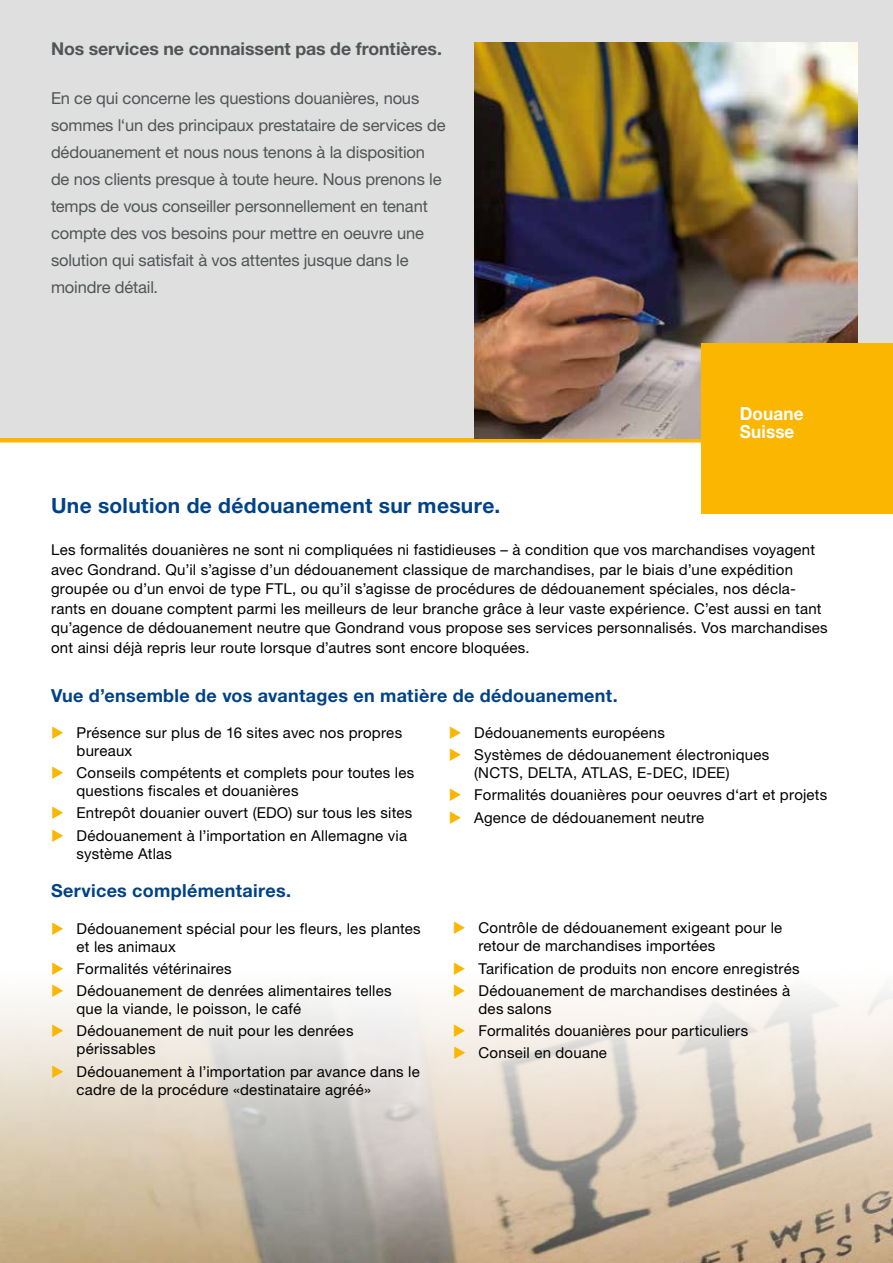
<style>
.page{position:relative;width:893px;height:1263px;background:#fff}
.page>*{position:absolute;margin:0;border:0;box-sizing:border-box;transform-origin:0 0}
.t1{font:700 21px "Helvetica Neue LT Std";letter-spacing:.015em;color:#004287}
.t2{font:700 18px "Helvetica Neue LT Std";letter-spacing:.015em;color:#004287}
.t3{font:700 18px/18px "Helvetica Neue LT Std";letter-spacing:.01em;color:#fff;scale:.95 1}
.t4{font:700 17.7px "Helvetica Neue LT Std";letter-spacing:-.005em;color:#505455}
.t5{font:16.5px/27px "Helvetica Neue LT Std";letter-spacing:-.01em;color:#505455}
.t6{font:15px/22.2px "Helvetica Neue LT Std";letter-spacing:.015em;color:#000}
</style>
<div class="page">
<div style="left:0;top:0;width:893px;height:438px;background:#dfdfdf"></div>
<hr style="left:0;top:438px;width:893px;height:4px;background:#fab600">
<img style="left:475px;top:43px;width:382px;height:395px">
<div style="left:702px;top:344px;width:191px;height:170px;background:#fab600"></div>
<img style="left:0;top:990px;width:893px;height:273px">
<svg style="left:52px;top:990px;width:11px;height:7px"></svg>
<svg style="left:52px;top:1024px;width:11px;height:13px"></svg>
<svg style="left:52px;top:1065px;width:11px;height:12px"></svg>
<svg style="left:454px;top:990px;width:11px;height:7px"></svg>
<svg style="left:454px;top:1024px;width:11px;height:13px"></svg>
<svg style="left:454px;top:1046px;width:11px;height:13px"></svg>
<p class="t4" style="left:51px;top:38px;width:392px">Nos services ne connaissent pas de frontières.</p>
<p class="t5" style="left:51px;top:84px;width:396px">En ce qui concerne les questions douanières, nous sommes l‘un des principaux prestataire de services de dédouanement et nous nous tenons à la disposition de nos clients presque à toute heure. Nous prenons le temps de vous conseiller personnellement en tenant compte des vos besoins pour mettre en oeuvre une solution qui satisfait à vos attentes jusque dans le moindre détail.</p>
<h1 class="t1" style="left:51px;top:492px;width:451px">Une solution de dédouanement sur mesure.</h1>
<p class="t3" style="left:740px;top:404px;width:68px">Douane<br>Suisse</p>
<p class="t6" style="left:51px;top:540px;width:778px;line-height:19.5px">Les formalités douanières ne sont ni compliquées ni fastidieuses – à condition que vos marchandises voyagent avec Gondrand. Qu’il s’agisse d’un dédouanement classique de marchandises, par le biais d’une expédition groupée ou d’un envoi de type FTL, ou qu’il s’agisse de procédures de dédouanement spéciales, nos décla&shy;rants en douane comptent parmi les meilleurs de leur branche grâce à leur vaste expérience. C’est aussi en tant qu’agence de dédouanement neutre que Gondrand vous propose ses services personnalisés. Vos marchandises ont ainsi déjà repris leur route lorsque d’autres sont encore bloquées.</p>
<p class="t2" style="left:51px;top:684px;width:568px">Vue d’ensemble de vos avantages en matière de dédouanement.</p>
<p class="t6" style="left:77px;top:723px;width:327px;line-height:18px">Présence sur plus de 16 sites avec nos propres bureaux</p>
<p class="t6" style="left:77px;top:764px;width:339px;line-height:18px">Conseils compétents et complets pour toutes les questions fiscales et douanières</p>
<p class="t6" style="left:77px;top:802px;width:337px">Entrepôt douanier ouvert (EDO) sur tous les sites<br>Dédouanement à l’importation en Allemagne via</p>
<p class="t6" style="left:77px;top:842px;width:97px">système Atlas</p>
<p class="t2" style="left:51px;top:880px;width:242px">Services complémentaires.</p>
<p class="t6" style="left:77px;top:919px;width:346px;line-height:18px">Dédouanement spécial pour les fleurs, les plantes et les animaux</p>
<p class="t6" style="left:77px;top:957px;width:317px">Formalités vétérinaires<br>Dédouanement de denrées alimentaires telles</p>
<p class="t6" style="left:77px;top:997px;width:278px">que la viande, le poisson, le café<br>Dédouanement de nuit pour les denrées</p>
<p class="t6" style="left:77px;top:1037px;width:345px">périssables<br>Dédouanement à l’importation par avance dans le</p>
<p class="t6" style="left:77px;top:1078px;width:296px">cadre de la procédure «destinataire agréé»</p>
<p class="t6" style="left:474px;top:721px;width:297px">Dédouanements européens<br>Systèmes de dédouanement électroniques</p>
<p class="t6" style="left:474px;top:761px;width:355px">(NCTS, DELTA, ATLAS, E-DEC, IDEE)<br>Formalités douanières pour oeuvres d‘art et projets<br>Agence de dédouanement neutre</p>
<p class="t6" style="left:478px;top:919px;width:305px;line-height:18px">Contrôle de dédouanement exigeant pour le retour de marchandises importées</p>
<p class="t6" style="left:478px;top:957px;width:323px">Tarification de produits non encore enregistrés<br>Dédouanement de marchandises destinées à</p>
<p class="t6" style="left:478px;top:997px;width:271px">des salons<br>Formalités douanières pour particuliers<br>Conseil en douane</p>
</div>
